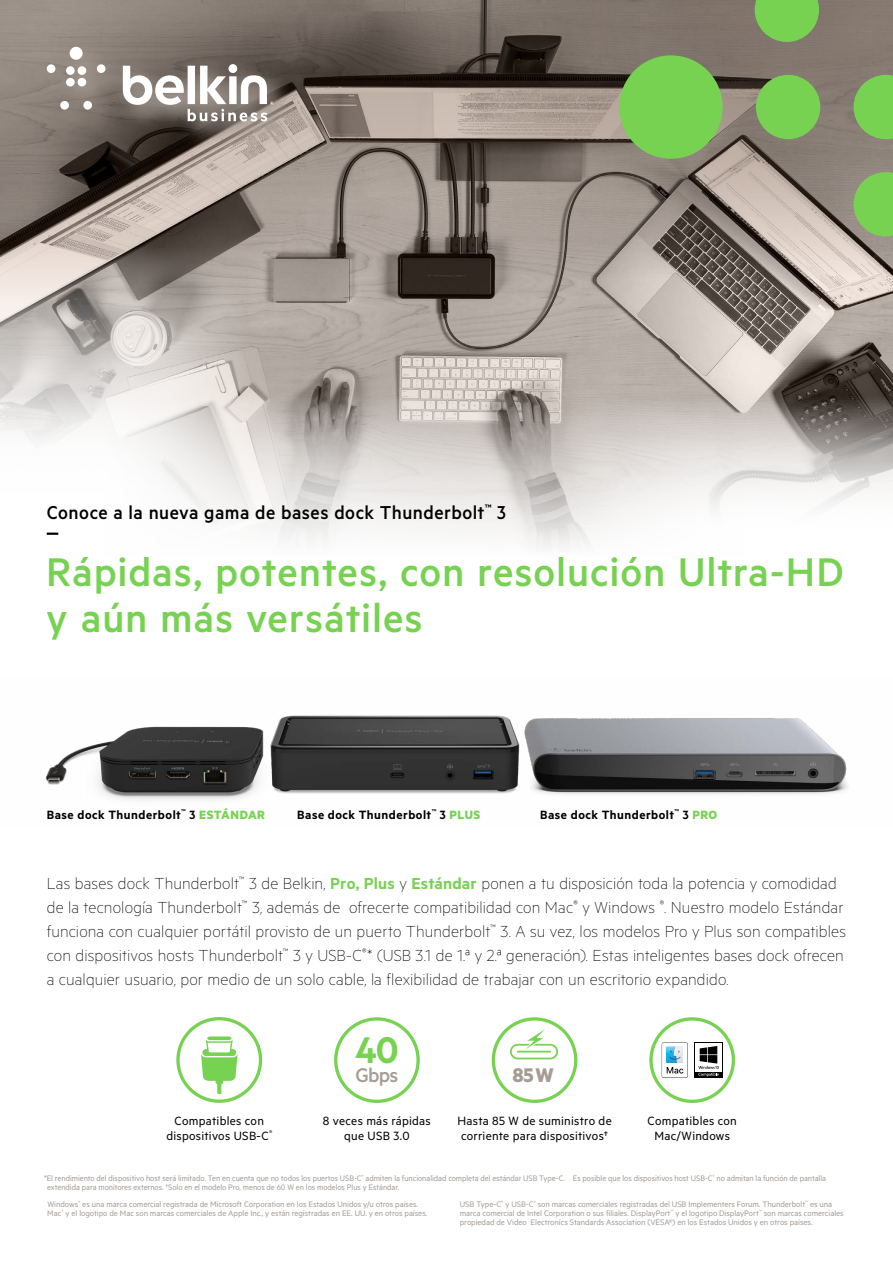
<style>
.page{position:relative;width:893px;height:1263px;background:#fff}
.page>*{position:absolute;margin:0;border:0;box-sizing:border-box;transform-origin:0 0}
.t1{font:500 45px/45px "Metric";letter-spacing:.02em;color:#77d252}
.t2{font:500 22.2px "Metric";color:#a69c94}
.t3{font:700 22.2px "Metric";color:#a69c94}
.t4{font:500 21px "Metric";letter-spacing:.025em;color:#000}
.t5{font:100 18px/24px "Metric";letter-spacing:.01em;color:#000}
.t6{font:13.5px/15px "Metric";letter-spacing:.02em;color:#000;text-align:center}
.t7{font:600 13.5px "Metric";letter-spacing:.04em;color:#000}
.t8{font:9px/9px "Metric";letter-spacing:-.005em;color:#a69c94}
.s1{font-weight:700;color:#77d252}
.s2{font-weight:600;color:#77d252}
</style>
<div class="page">
<img style="left:248px;top:277px;width:645px;height:122px">
<img style="left:45px;top:715px;width:804px;height:85px">
<hr style="left:892px;top:877px;width:1px;height:386px;background:#f5f4f1">
<svg style="left:0;top:0;width:639px;height:305px;background:#877d75"></svg>
<svg style="left:0;top:246px;width:248px;height:145px;background:#bdb7b2"></svg>
<svg style="left:563px;top:399px;width:330px;height:149px"></svg>
<svg style="left:0;top:391px;width:563px;height:157px"></svg>
<svg style="left:475px;top:0;width:418px;height:277px;background:#887e76"></svg>
<svg style="left:619px;top:0;width:274px;height:236px;background:#85966c"></svg>
<hr style="left:892px;top:877px;width:1px;height:154px;background:#e6e7e8">
<svg style="left:38px;top:38px;width:262px;height:111px;background:#7a7068"></svg>
<div style="left:70px;top:47px;width:13px;height:13px;background:#fff;border-radius:50%"></div>
<div style="left:66px;top:66px;width:9px;height:9px;background:#fff;border-radius:50%"></div>
<div style="left:47px;top:64px;width:8px;height:9px;background:#fff;border-radius:50%"></div>
<div style="left:78px;top:66px;width:8px;height:9px;background:#fff;border-radius:50%"></div>
<div style="left:97px;top:64px;width:8px;height:9px;background:#fff;border-radius:50%"></div>
<div style="left:66px;top:78px;width:9px;height:8px;background:#fff;border-radius:50%"></div>
<div style="left:78px;top:78px;width:8px;height:8px;background:#fff;border-radius:50%"></div>
<div style="left:60px;top:101px;width:9px;height:9px;background:#fff;border-radius:50%"></div>
<div style="left:83px;top:101px;width:9px;height:9px;background:#fff;border-radius:50%"></div>
<div style="left:229px;top:64px;width:8px;height:9px;background:#fff;border-radius:50%"></div>
<svg style="left:123px;top:66px;width:150px;height:55px"></svg>
<svg style="left:47px;top:533px;width:11px;height:2px"></svg>
<div style="left:334px;top:1017px;width:86px;height:86px;border:3px solid #77d252;border-radius:50%"></div>
<div style="left:510px;top:1044px;width:48px;height:15px;border:2px solid #77d252;border-radius:7px"></div>
<svg style="left:515px;top:1021px;width:40px;height:37px"></svg>
<hr style="left:517px;top:1051px;width:34px;height:1px;background:#77d252">
<div style="left:492px;top:1017px;width:85px;height:86px;border:3px solid #77d252;border-radius:50%"></div>
<svg style="left:662px;top:1042px;width:26px;height:36px"></svg>
<div style="left:694px;top:1042px;width:29px;height:36px;background:#000"></div>
<div style="left:695px;top:1043px;width:27px;height:28px;background:#fff"></div>
<svg style="left:698px;top:1046px;width:21px;height:30px"></svg>
<div style="left:649px;top:1017px;width:86px;height:86px;border:3px solid #77d252;border-radius:50%"></div>
<svg style="left:183px;top:1023px;width:73px;height:76px"></svg>
<div style="left:180px;top:1021px;width:78px;height:78px;border:5px solid #fff;border-radius:50%"></div>
<div style="left:176px;top:1017px;width:86px;height:86px;border:3px solid #77d252;border-radius:50%"></div>
<h3 class="t4" style="left:47px;top:500px;width:461px">Conoce a la nueva gama de bases dock Thunderbolt<sup>™</sup> 3</h3>
<h1 class="t1" style="left:47px;top:549px;width:798px">Rápidas, potentes, con resolución Ultra‑HD y aún más versátiles</h1>
<h3 class="t7" style="left:47px;top:807px;width:220px">Base dock Thunderbolt<sup>™</sup> 3 <span class="s1">ESTÁNDAR</span></h3>
<h3 class="t7" style="left:297px;top:807px;width:185px">Base dock Thunderbolt<sup>™</sup> 3 <span class="s1">PLUS</span></h3>
<h3 class="t7" style="left:540px;top:807px;width:179px">Base dock Thunderbolt<sup>™</sup> 3 <span class="s1">PRO</span></h3>
<p class="t5" style="left:47px;top:870px;width:801px">Las bases dock Thunderbolt<sup>™</sup> 3 de Belkin, <span class="s2">Pro, Plus</span> y <span class="s2">Estándar</span> ponen a tu disposición toda la potencia y comodidad de la tecnología Thunderbolt<sup>™</sup> 3, además de ofrecerte compatibilidad con Mac<sup>®</sup> y Windows <sup>®</sup>. Nuestro modelo Estándar funciona con cualquier portátil provisto de un puerto Thunderbolt<sup>™</sup> 3. A su vez, los modelos Pro y Plus son compatibles con dispositivos hosts Thunderbolt<sup>™</sup> 3 y USB-C<sup>®</sup>* (USB 3.1 de 1.ª y 2.ª generación). Estas inteligentes bases dock ofrecen a cualquier usuario, por medio de un solo cable, la flexibilidad de trabajar con un escritorio expandido.</p>
<h2 class="t2" style="left:355px;top:1062px;width:45px"><sup>40</sup>Gbps</h2>
<h2 class="t3" style="left:512px;top:1061px;width:43px">85W</h2>
<h3 class="t6" style="left:166px;top:1112px;width:107px">Compatibles con dispositivos USB-C<sup>®</sup></h3>
<h3 class="t6" style="left:323px;top:1112px;width:109px">8 veces más rápidas que USB 3.0</h3>
<h3 class="t6" style="left:457px;top:1112px;width:156px;text-align:left">Hasta 85 W de suministro de corriente para dispositivos†</h3>
<h3 class="t6" style="left:647px;top:1112px;width:91px">Compatibles con<br>Mac/Windows</h3>
<p class="t8" style="left:47px;top:1173px;width:780px;text-indent:-3px">*El rendimiento del dispositivo host será limitado. Ten en cuenta que no todos los puertos USB-C<sup>®</sup> admiten la funcionalidad completa del estándar USB Type-C. Es posible que los dispositivos host USB-C<sup>®</sup> no admitan la función de pantalla extendida para monitores externos. †Solo en el modelo Pro, menos de 60 W en los modelos Plus y Estándar.</p>
<p class="t8" style="left:47px;top:1199px;width:382px">Windows<sup>®</sup> es una marca comercial registrada de Microsoft Corporation en los Estados Unidos y/u otros países.<br>Mac<sup>®</sup> y el logotipo de Mac son marcas comerciales de Apple Inc., y están registradas en EE. UU. y en otros países.</p>
<p class="t8" style="left:460px;top:1199px;width:385px">USB Type-C<sup>®</sup> y USB-C<sup>®</sup> son marcas comerciales registradas del USB Implementers Forum. Thunderbolt<sup>™</sup> es una marca comercial de Intel Corporation o sus filiales. DisplayPort<sup>™</sup> y el logotipo DisplayPort<sup>™</sup> son marcas comerciales propiedad de Video Electronics Standards Association (VESA®) en los Estados Unidos y en otros países.</p>
</div>
